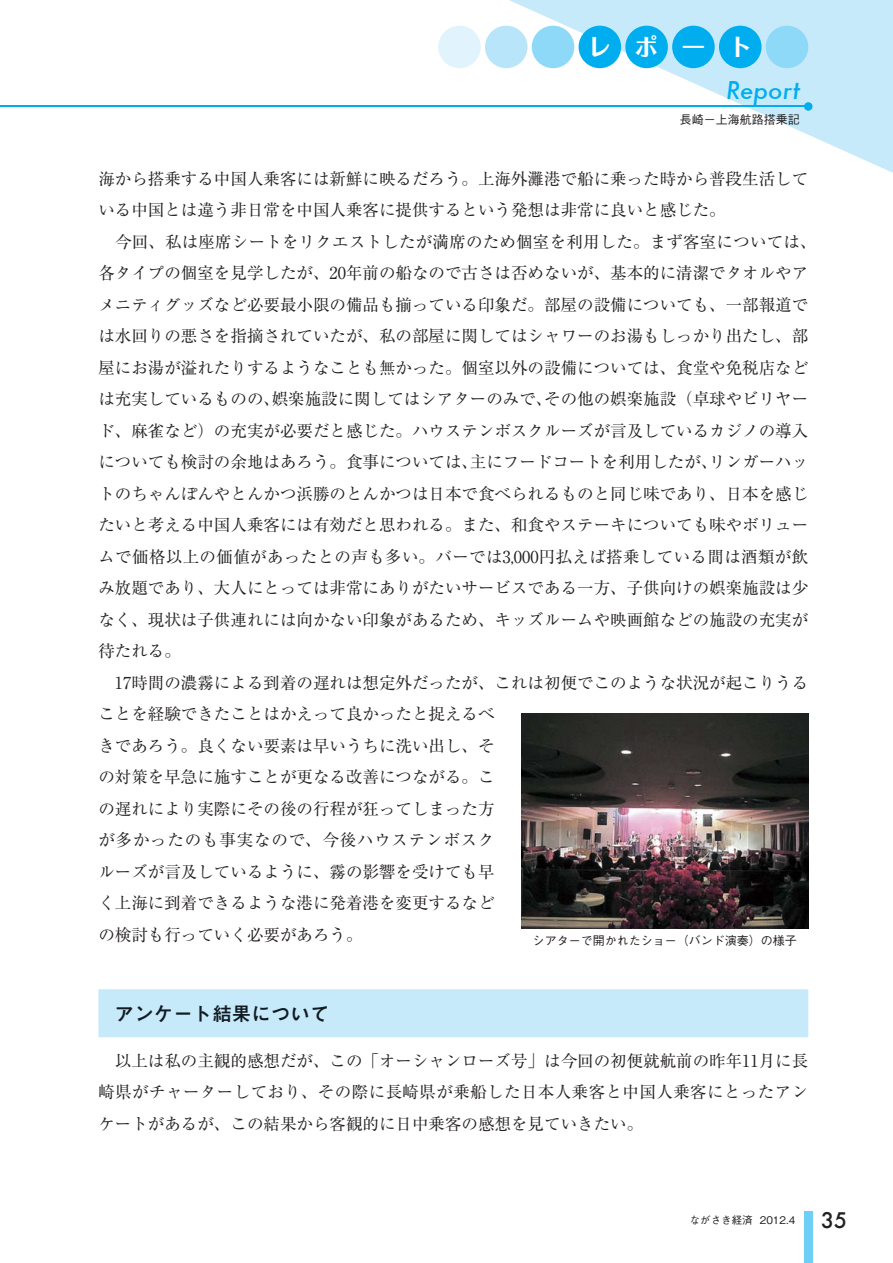
<style>
.page{position:relative;width:893px;height:1263px;background:#fff}
.page>*{position:absolute;margin:0;border:0;box-sizing:border-box;transform-origin:0 0}
.t1{font:italic 500 24px "Futura";color:#00aeef}
.t2{font:24px "Folk Pro Bold 90 pv RKSJ H";color:#fff}
.t3{font:19.5px "Mi Go MB1 Std De Bold 90 pv RKSJ H";color:#121b21}
.t4{font:16.5px/31.5px "Ryumin Pro Regular 90 pv RKSJ H";color:#231f20}
.t5{font:12px "Gothic BBB Pro Medium 90 pv RKSJ H";color:#231f20}
.t6{font:10.5px "Gothic BBB Pro Medium 90 pv RKSJ H";color:#231f20}
.s1{font-family:"Futura";font-weight:500;font-size:21px}
</style>
<div class="page">
<svg style="left:480px;top:0;width:412px;height:172px"></svg>
<div style="left:765px;top:26px;width:43px;height:42px;background:#8ed8f8;border-radius:50%"></div>
<div style="left:719px;top:26px;width:42px;height:42px;background:#00aeef;border-radius:50%"></div>
<div style="left:672px;top:26px;width:42px;height:42px;background:#00aeef;border-radius:50%"></div>
<div style="left:625px;top:26px;width:43px;height:42px;background:#00aeef;border-radius:50%"></div>
<div style="left:578px;top:26px;width:43px;height:42px;background:#00aeef;border-radius:50%"></div>
<div style="left:531px;top:26px;width:43px;height:42px;background:#8ed8f8;border-radius:50%"></div>
<div style="left:485px;top:26px;width:42px;height:42px;background:#b9e5fb;border-radius:50%"></div>
<div style="left:438px;top:26px;width:42px;height:42px;background:#e1f4fd;border-radius:50%"></div>
<div style="left:804px;top:102px;width:8px;height:9px;background:#00aeef;border-radius:50%"></div>
<hr style="left:0;top:106px;width:808px;height:1px;background:#00aeef">
<div style="left:804px;top:1212px;width:8px;height:51px;background:#6dcff6"></div>
<img style="left:521px;top:714px;width:287px;height:215px">
<div style="left:98px;top:989px;width:710px;height:48px;background:#c7eafb"></div>
<div style="left:117px;top:1005px;width:210px;height:17px;background:#c7eafb"></div>
<p class="t2" style="left:634px;top:38px;width:72px">ポ ー</p>
<p class="t2" style="left:588px;top:38px;width:25px">レ</p>
<p class="t2" style="left:728px;top:38px;width:25px">ト</p>
<p class="t1" style="left:726px;top:74px;width:75px">Report</p>
<p class="t5" style="left:679px;top:115px;width:121px">長崎－上海航路搭乗記</p>
<p class="t4" style="left:98px;top:165px;width:719px">海から搭乗する中国人乗客には新鮮に映るだろう。上海外灘港で船に乗った時から普段生活している中国とは違う非日常を中国人乗客に提供するという発想は非常に良いと感じた。<br>　今回、私は座席シートをリクエストしたが満席のため個室を利用した。まず客室については、各タイプの個室を見学したが、20年前の船なので古さは否めないが、基本的に清潔でタオルやアメニティグッズなど必要最小限の備品も揃っている印象だ。部屋の設備についても、一部報道では水回りの悪さを指摘されていたが、私の部屋に関してはシャワーのお湯もしっかり出たし、部屋にお湯が溢れたりするようなことも無かった。個室以外の設備については、食堂や免税店などは充実しているものの、娯楽施設に関してはシアターのみで、その他の娯楽施設（卓球やビリヤード、麻雀など）の充実が必要だと感じた。ハウステンボスクルーズが言及しているカジノの導入についても検討の余地はあろう。食事については、主にフードコートを利用したが、リンガーハットのちゃんぽんやとんかつ浜勝のとんかつは日本で食べられるものと同じ味であり、日本を感じたいと考える中国人乗客には有効だと思われる。また、和食やステーキについても味やボリュームで価格以上の価値があったとの声も多い。バーでは3,000円払えば搭乗している間は酒類が飲み放題であり、大人にとっては非常にありがたいサービスである一方、子供向けの娯楽施設は少なく、現状は子供連れには向かない印象があるため、キッズルームや映画館などの施設の充実が待たれる。<br>　17時間の濃霧による到着の遅れは想定外だったが、これは初便でこのような状況が起こりうることを経験できたことはかえって良かったと捉えるべ<br>きであろう。良くない要素は早いうちに洗い出し、そ<br>の対策を早急に施すことが更なる改善につながる。こ<br>の遅れにより実際にその後の行程が狂ってしまった方<br>が多かったのも事実なので、今後ハウステンボスク<br>ルーズが言及しているように、霧の影響を受けても早<br>く上海に到着できるような港に発着港を変更するなど<br>の検討も行っていく必要があろう。</p>
<p class="t5" style="left:532px;top:936px;width:265px">シアターで開かれたショー（バンド演奏）の様子</p>
<p class="t3" style="left:115px;top:1006px;width:216px">アンケート結果について</p>
<p class="t4" style="left:98px;top:1047px;width:711px;text-align:justify">　以上は私の主観的感想だが、この「オーシャンローズ号」は今回の初便就航前の昨年11月に長崎県がチャーターしており、その際に長崎県が乗船した日本人乗客と中国人乗客にとったアンケートがあるが、この結果から客観的に日中乗客の感想を見ていきたい。</p>
<p class="t6" style="left:689px;top:1217px;width:159px">ながさき経済 2012.4 <span class="s1">35</span></p>
</div>
